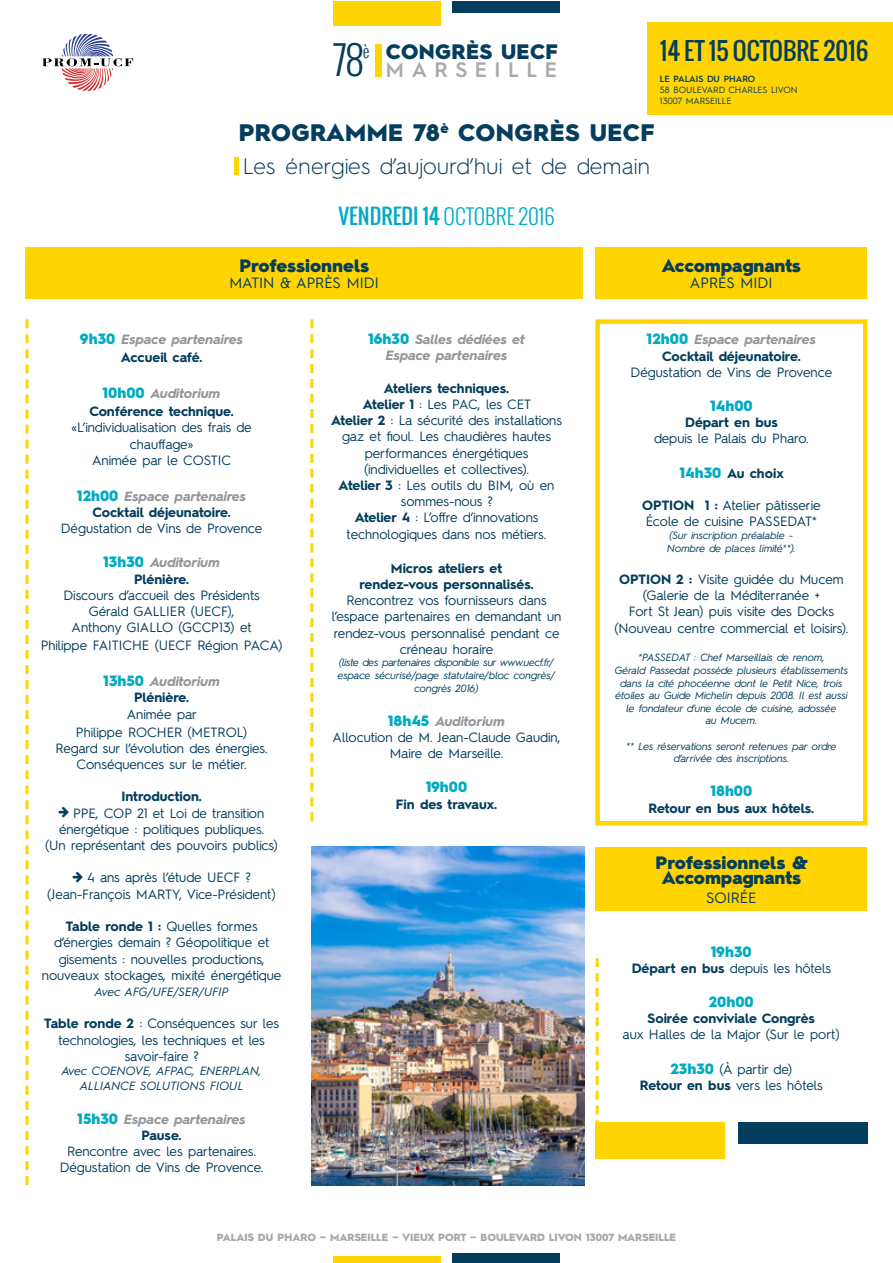
<style>
.page{position:relative;width:893px;height:1263px;background:#fff}
.page>*{position:absolute;margin:0;border:0;box-sizing:border-box;transform-origin:0 0}
.t1{font:900 24px "Hurme Geometric Sans 2";color:#043d5d}
.t2{font:24px "Oswald";color:#043d5d}
.t3{font:300 22.5px "Hurme Geometric Sans 2";letter-spacing:.015em;color:#043d5d}
.t4{font:900 21px/18px "Hurme Geometric Sans 2";color:#043d5d;text-align:right}
.t5{font:300 21px "Oswald";color:#00abc2}
.t6{font:900 18px/15px "Hurme Geometric Sans 2";letter-spacing:-.005em;color:#043d5d;text-align:center}
.t7{font:300 16.65px "Oswald";color:#043d5d}
.t8{font:15px "Hurme Geometric Sans 2";color:#043d5d}
.t9{font:900 15px "Hurme Geometric Sans 2";color:#00abc2}
.t10{font:13.5px/16.2px "Hurme Geometric Sans 2";color:#043d5d;text-align:center}
.t11{font:700 13.5px/16.2px "Hurme Geometric Sans 2";letter-spacing:-.005em;color:#043d5d;text-align:center}
.t12{font:italic 700 13.5px/16.2px "Hurme Geometric Sans 2";letter-spacing:-.005em;color:#939598;text-align:center}
.t13{font:italic 12px/14.4px "Hurme Geometric Sans 2";color:#043d5d;text-align:center}
.t14{font:italic 10.5px/12.6px "Hurme Geometric Sans 2";letter-spacing:-.005em;color:#043d5d;text-align:center}
.t15{font:900 10.5px "Hurme Geometric Sans 2";color:#a7a9ac}
.t16{font:9px/10.8px "Hurme Geometric Sans 2";color:#043d5d}
.t17{font:600 9px "Hurme Geometric Sans 2";color:#043d5d}
.s1{font-family:"Oswald";font-weight:300;font-size:39px}
.s2{font-weight:600;color:#a7a9ac}
.s3{font-weight:400}
.s4{font-weight:900;font-style:normal;font-size:15px;color:#00abc2}
.s5{font-style:normal;color:#043d5d}
.s6{font-weight:900;font-size:15px;color:#00abc2}
.s7{font-style:italic;color:#939598}
.s8{font-weight:700}
.s9{font-weight:700;font-style:italic;color:#939598}
</style>
<div class="page">
<svg style="left:42px;top:34px;width:91px;height:57px"></svg>
<div style="left:26px;top:247px;width:557px;height:51px;background:#ffd400"></div>
<div style="left:452px;top:1px;width:107px;height:12px;background:#043d5d"></div>
<div style="left:334px;top:1px;width:107px;height:25px;background:#ffd400"></div>
<div style="left:375px;top:45px;width:6px;height:32px;background:#ffd400"></div>
<div style="left:647px;top:22px;width:245px;height:92px;background:#ffd400"></div>
<div style="left:234px;top:158px;width:5px;height:17px;background:#ffd400"></div>
<div style="left:452px;top:1253px;width:107px;height:10px;background:#043d5d"></div>
<div style="left:334px;top:1256px;width:107px;height:7px;background:#ffd400"></div>
<svg style="left:26px;top:319px;width:3px;height:866px"></svg>
<svg style="left:310px;top:319px;width:3px;height:502px"></svg>
<div style="left:595px;top:319px;width:272px;height:506px;border:4px solid #ffd400"></div>
<img style="left:312px;top:847px;width:272px;height:338px">
<div style="left:595px;top:247px;width:272px;height:51px;background:#ffd400"></div>
<div style="left:595px;top:847px;width:272px;height:63px;background:#ffd400"></div>
<svg style="left:596px;top:958px;width:3px;height:164px"></svg>
<div style="left:738px;top:1122px;width:129px;height:21px;background:#043d5d"></div>
<div style="left:596px;top:1122px;width:129px;height:36px;background:#ffd400"></div>
<p class="t7" style="left:363px;top:40px;width:8px">è</p>
<h1 class="t2" style="left:660px;top:32px;width:210px">14 ET 15 OCTOBRE 2016</h1>
<p class="t17" style="left:660px;top:73px;width:97px">LE PALAIS DU PHARO</p>
<p class="t16" style="left:660px;top:84px;width:139px">58 BOULEVARD CHARLES LIVON<br>13007 MARSEILLE</p>
<h1 class="t1" style="left:239px;top:116px;width:417px">PROGRAMME 78<sup>è</sup> CONGRÈS UECF</h1>
<h3 class="t4" style="left:334px;top:42px;width:226px">CONGRÈS UECF<br><span class="s1">78</span> <span class="s2">MARSEILLE</span></h3>
<h2 class="t3" style="left:243px;top:151px;width:409px">Les énergies d’aujourd’hui et de demain</h2>
<h3 class="t5" style="left:338px;top:202px;width:218px"><span class="s3">VENDREDI 14</span> OCTOBRE 2016</h3>
<h3 class="t6" style="left:239px;top:257px;width:131px">Professionnels</h3>
<p class="t8" style="left:229px;top:272px;width:151px">MATIN &amp; APRÈS MIDI</p>
<p class="t12" style="left:80px;top:330px;width:165px;line-height:18px"><span class="s4">9h30</span> Espace partenaires<br><span class="s5">Accueil café.</span></p>
<p class="t11" style="left:89px;top:384px;width:146px;line-height:18px"><span class="s6">10h00</span> <span class="s7">Auditorium<br></span>Conférence technique.</p>
<p class="t10" style="left:72px;top:419px;width:181px">«L’individualisation des frais de chauffage»<br>Animée par le COSTIC</p>
<p class="t11" style="left:77px;top:487px;width:171px"><span class="s6">12h00</span> <span class="s7">Espace partenaires<br></span>Cocktail déjeunatoire.</p>
<p class="t10" style="left:61px;top:519px;width:203px">Dégustation de Vins de Provence</p>
<p class="t12" style="left:103px;top:554px;width:118px"><span class="s4">13h30</span> Auditorium<br><span class="s5">Plénière.</span></p>
<p class="t10" style="left:63px;top:586px;width:198px">Discours d’accueil des Présidents<br>Gérald GALLIER (UECF),<br>Anthony GIALLO (GCCP13) et</p>
<p class="t10" style="left:41px;top:636px;width:243px">Philippe FAITICHE (UECF Région PACA)</p>
<p class="t12" style="left:103px;top:673px;width:118px"><span class="s4">13h50</span> Auditorium<br><span class="s5">Plénière.</span></p>
<p class="t10" style="left:76px;top:704px;width:173px;line-height:18px">Animée par<br>Philippe ROCHER (METROL)</p>
<p class="t10" style="left:56px;top:739px;width:214px">Regard sur l’évolution des énergies.<br>Conséquences sur le métier.</p>
<p class="t11" style="left:121px;top:788px;width:82px">Introduction.</p>
<p class="t10" style="left:73px;top:804px;width:193px">PPE, COP 21 et Loi de transition</p>
<p class="t10" style="left:59px;top:820px;width:207px">énergétique : politiques publiques.</p>
<p class="t10" style="left:45px;top:836px;width:234px">(Un représentant des pouvoirs publics)</p>
<p class="t10" style="left:47px;top:869px;width:230px;text-align:left;text-indent:40px">4 ans après l’étude UECF ? (Jean-François MARTY, Vice-Président)</p>
<p class="t10" style="left:42px;top:917px;width:241px"><span class="s8">Table ronde 1 :</span> Quelles formes d’énergies demain ? Géopolitique et gisements : nouvelles productions, nouveaux stockages, mixité énergétique</p>
<p class="t13" style="left:95px;top:984px;width:135px">Avec AFG/UFE/SER/UFIP</p>
<p class="t10" style="left:44px;top:1014px;width:236px"><span class="s8">Table ronde 2</span> : Conséquences sur les technologies, les techniques et les savoir-faire ?</p>
<p class="t13" style="left:62px;top:1063px;width:201px">Avec COENOVE, AFPAC, ENERPLAN,<br>ALLIANCE SOLUTIONS FIOUL</p>
<p class="t12" style="left:77px;top:1110px;width:170px"><span class="s4">15h30</span> Espace partenaires<br><span class="s5">Pause.</span></p>
<p class="t10" style="left:60px;top:1142px;width:205px">Rencontre avec les partenaires.<br>Dégustation de Vins de Provence.</p>
<p class="t12" style="left:368px;top:331px;width:158px"><span class="s4">16h30</span> Salles dédiées et<br>Espace partenaires</p>
<p class="t10" style="left:331px;top:379px;width:232px"><span class="s8">Ateliers techniques.<br>Atelier 1</span> : Les PAC, les CET<br><span class="s8">Atelier 2</span> : La sécurité des installations gaz et fioul. Les chaudières hautes performances énergétiques (individuelles et collectives).<br><span class="s8">Atelier 3</span> : Les outils du BIM, où en sommes-nous ?<br><span class="s8">Atelier 4</span> : L’offre d’innovations technologiques dans nos métiers.</p>
<p class="t11" style="left:359px;top:559px;width:176px">Micros ateliers et rendez-vous personnalisés.</p>
<p class="t10" style="left:332px;top:591px;width:231px">Rencontrez vos fournisseurs dans l’espace partenaires en demandant un rendez-vous personnalisé pendant ce créneau horaire</p>
<p class="t14" style="left:338px;top:656px;width:219px">(liste des partenaires disponible sur www.uecf.fr/ espace sécurisé/page statutaire/bloc congrès/ congrès 2016)</p>
<p class="t10" style="left:333px;top:712px;width:230px"><span class="s6">18h45</span> <span class="s9">Auditorium<br></span>Allocution de M. Jean-Claude Gaudin,<br>Maire de Marseille.</p>
<p class="t9" style="left:426px;top:777px;width:43px">19h00</p>
<p class="t11" style="left:396px;top:795px;width:103px">Fin des travaux.</p>
<h3 class="t6" style="left:662px;top:257px;width:141px">Accompagnants</h3>
<p class="t8" style="left:690px;top:272px;width:84px">APRÈS MIDI</p>
<p class="t11" style="left:647px;top:331px;width:171px"><span class="s6">12h00</span> <span class="s7">Espace partenaires<br></span>Cocktail déjeunatoire.</p>
<p class="t10" style="left:631px;top:363px;width:203px">Dégustation de Vins de Provence</p>
<p class="t9" style="left:710px;top:395px;width:44px">14h00</p>
<p class="t11" style="left:685px;top:414px;width:94px">Départ en bus</p>
<p class="t10" style="left:654px;top:430px;width:156px">depuis le Palais du Pharo.</p>
<p class="t11" style="left:679px;top:464px;width:106px"><span class="s6">14h30</span> Au choix</p>
<p class="t10" style="left:642px;top:496px;width:180px;text-align:left"><span class="s8">OPTION 1 :</span> Atelier pâtisserie<br>École de cuisine PASSEDAT*</p>
<p class="t14" style="left:667px;top:528px;width:130px;text-align:left">(Sur inscription préalable -<br>Nombre de places limité**).</p>
<p class="t10" style="left:614px;top:570px;width:235px"><span class="s8">OPTION 2 :</span> Visite guidée du Mucem (Galerie de la Méditerranée +<br>Fort St Jean) puis visite des Docks (Nouveau centre commercial et loisirs).</p>
<p class="t14" style="left:615px;top:651px;width:235px">*PASSEDAT : Chef Marseillais de renom,<br>Gérald Passedat possède plusieurs établissements dans la cité phocéenne dont le Petit Nice, trois étoiles au Guide Michelin depuis 2008. Il est aussi le fondateur d’une école de cuisine, adossée<br>au Mucem.</p>
<p class="t14" style="left:626px;top:739px;width:212px">** Les réservations seront retenues par ordre d’arrivée des inscriptions.</p>
<p class="t9" style="left:710px;top:780px;width:43px">18h00</p>
<p class="t11" style="left:649px;top:799px;width:167px">Retour en bus aux hôtels.</p>
<h3 class="t6" style="left:656px;top:854px;width:154px">Professionnels &amp;<br>Accompagnants</h3>
<p class="t8" style="left:706px;top:887px;width:52px">SOIRÉE</p>
<p class="t9" style="left:711px;top:941px;width:42px">19h30</p>
<p class="t10" style="left:632px;top:959px;width:201px"><span class="s8">Départ en bus</span> depuis les hôtels</p>
<p class="t9" style="left:709px;top:991px;width:46px">20h00</p>
<p class="t11" style="left:648px;top:1009px;width:169px">Soirée conviviale Congrès</p>
<p class="t10" style="left:623px;top:1026px;width:219px">aux Halles de la Major (Sur le port)</p>
<p class="t10" style="left:640px;top:1060px;width:184px"><span class="s6">23h30</span> (À partir de)<br><span class="s8">Retour en bus</span> vers les hôtels</p>
<p class="t15" style="left:217px;top:1230px;width:461px">PALAIS DU PHARO – MARSEILLE – VIEUX PORT – BOULEVARD LIVON 13007 MARSEILLE</p>
</div>
